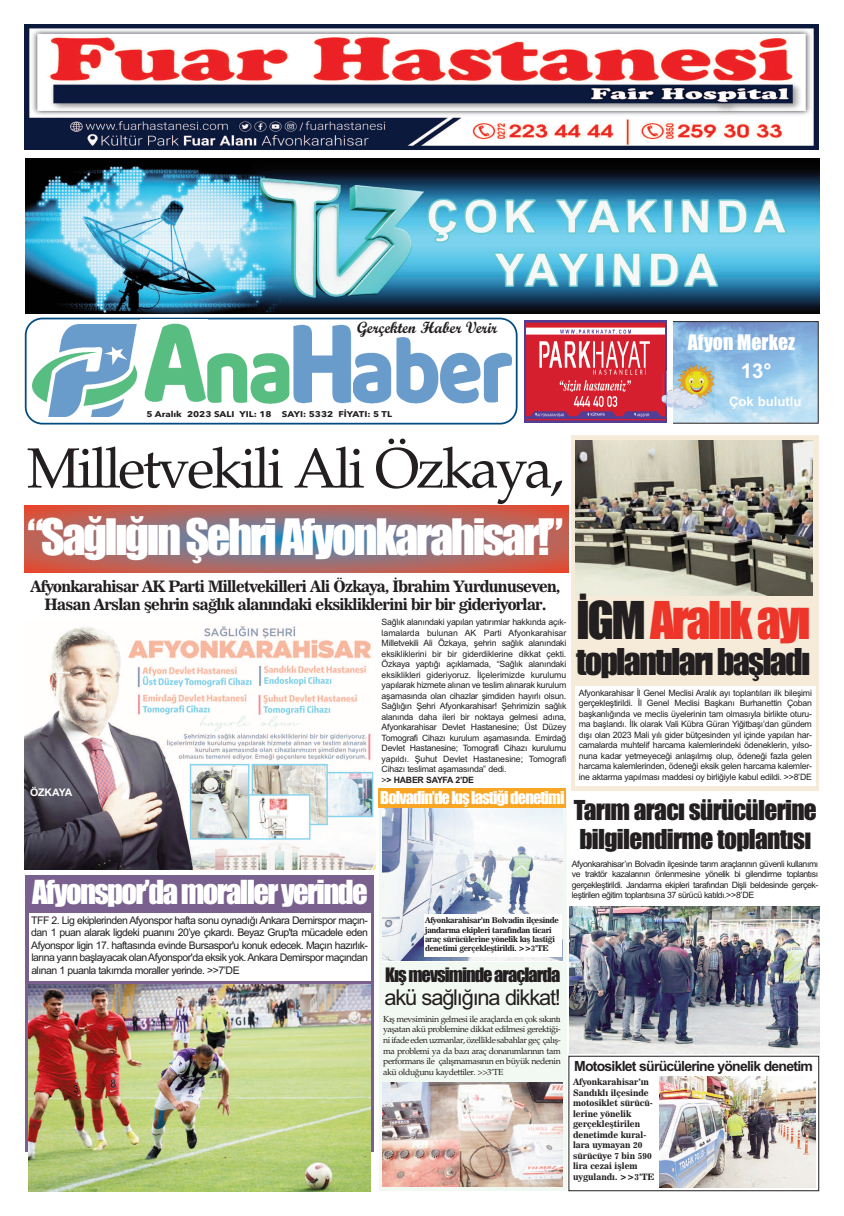
<style>
.page{position:relative;width:844px;height:1216px;background:#fff}
.page>*{position:absolute;margin:0;border:0;box-sizing:border-box;transform-origin:0 0}
.t1{font:56.44px "Palatino";letter-spacing:-.05em;color:#231f20}
.t2{font:48.12px "Impact";letter-spacing:-.055em;color:#ee3529}
.t3{font:46.38px "Impact";letter-spacing:-.055em;color:#fff}
.t4{font:34.12px "Impact";letter-spacing:-.055em;color:#231f20}
.t5{font:30.62px "Impact";letter-spacing:-.055em;color:#fff}
.t6{font:25.38px/28.9px "Impact";letter-spacing:-.025em;color:#231f20}
.t7{font:21.88px "Arial";letter-spacing:-.055em;color:#231f20}
.t8{font:700 20.39px "Arial";color:#fff}
.t9{font:19.78px "Impact";color:#fff}
.t10{font:18.38px "Impact";letter-spacing:-.055em;color:#231f20}
.t11{font:16.36px "Impact";letter-spacing:-.055em;color:#fff}
.t12{font:16.36px "Script MT Bold";color:#231f20}
.t13{font:15.66px/18.8px "News 706 BT Bold C";letter-spacing:-.04em;color:#231f20;text-align:center}
.t14{font:700 14px "Arial";letter-spacing:-.055em;color:#231f20}
.t15{font:700 13.12px "Arial";color:#fff}
.t16{font:10.5px/12.6px "Arial";letter-spacing:-.05em;color:#231f20;text-align:justify}
.t17{font:700 10.5px "Arial";color:#fff}
.t18{font:8.75px/10.5px "Arial";letter-spacing:-.03em;color:#231f20;text-align:justify}
.t19{font:8.75px/10.6px "Palatino";letter-spacing:-.045em;color:#231f20;text-align:justify}
.t20{font:8.75px/10.5px "News 706 BT Bold C";color:#231f20}
.t21{font:700 8.31px "Avenir Next LT Pro";color:#231f20;scale:1.13 1}
.t22{font:7.88px/9.5px "News 706 BT Bold C";letter-spacing:-.025em;color:#231f20}
.s1{font-weight:700}
.s2{color:#231f20}
</style>
<div class="page">
<img style="left:25px;top:25px;width:793px;height:124px">
<img style="left:673px;top:323px;width:143px;height:98px">
<div style="left:671px;top:321px;width:147px;height:102px;border:1px solid #231f20"></div>
<svg style="left:524px;top:320px;width:148px;height:103px"></svg>
<img style="left:524px;top:320px;width:142px;height:102px">
<svg style="left:25px;top:317px;width:492px;height:107px"></svg>
<img style="left:33px;top:324px;width:107px;height:93px">
<img style="left:140px;top:320px;width:67px;height:87px">
<img style="left:291px;top:322px;width:63px;height:85px">
<img style="left:207px;top:345px;width:85px;height:61px">
<img style="left:25px;top:159px;width:794px;height:154px">
<img style="left:672px;top:361px;width:42px;height:53px">
<img style="left:666px;top:367px;width:6px;height:42px">
<img style="left:661px;top:371px;width:5px;height:34px">
<img style="left:353px;top:337px;width:158px;height:70px">
<svg style="left:25px;top:505px;width:543px;height:67px;background:#9e6c70"></svg>
<img style="left:25px;top:624px;width:350px;height:245px">
<div style="left:571px;top:435px;width:248px;height:355px;background:#f5ebd8"></div>
<img style="left:575px;top:440px;width:237px;height:155px">
<div style="left:575px;top:685px;width:240px;height:100px;background:#fff"></div>
<img style="left:569px;top:906px;width:250px;height:147px">
<div style="left:379px;top:791px;width:187px;height:400px;background:#f2f8f2"></div>
<img style="left:382px;top:807px;width:180px;height:153px">
<div style="left:378px;top:788px;width:188px;height:19px;background:#f9a624"></div>
<div style="left:424px;top:914px;width:137px;height:42px;background:#fff"></div>
<img style="left:382px;top:1082px;width:180px;height:104px">
<div style="left:568px;top:1055px;width:251px;height:136px;border:1px solid #231f20"></div>
<img style="left:659px;top:1076px;width:156px;height:111px">
<div style="left:25px;top:875px;width:348px;height:277px;background:#79608e"></div>
<div style="left:29px;top:913px;width:341px;height:67px;background:#fff"></div>
<img style="left:28px;top:984px;width:342px;height:207px">
<h3 class="t12" style="left:357px;top:318px;width:142px">Gerçekten Haber Verir</h3>
<p class="t21" style="left:146px;top:411px;width:219px">5 Aralık 2023 SALI YIL: 18 SAYI: 5332 FİYATI: 5 TL</p>
<h3 class="t9" style="left:687px;top:331px;width:109px">Afyon Merkez</h3>
<h3 class="t8" style="left:740px;top:359px;width:32px">13°</h3>
<h3 class="t15" style="left:728px;top:393px;width:74px">Çok bulutlu</h3>
<h1 class="t1" style="left:27px;top:435px;width:538px">Milletvekili Ali Özkaya,</h1>
<h3 class="t3" style="left:27px;top:511px;width:537px">“SağlığınŞehriAfyonkarahisar!”</h3>
<h3 class="t13" style="left:30px;top:577px;width:531px">Afyonkarahisar AK Parti Milletvekilleri Ali Özkaya, İbrahim Yurdunuseven,<br>Hasan Arslan şehrin sağlık alanındaki eksikliklerini bir bir gideriyorlar.</h3>
<p class="t18" style="left:381px;top:617px;width:186px;text-align:left">Sağlık alanındaki yapılan yatırımlar hakkında açık&shy;lamalarda bulunan AK Parti Afyonkarahisar Milletvekili Ali Özkaya, şehrin sağlık alanındaki eksikliklerini bir bir giderdiklerine dikkat çekti.<br>Özkaya yaptığı açıklamada, “Sağlık alanındaki eksiklikleri gideriyoruz. İlçelerimizde kurulumu yapılarak hizmete alınan ve teslim alınarak kurulum aşamasında olan cihazlar şimdiden hayırlı olsun.<br>Sağlığın Şehri Afyonkarahisar! Şehrimizin sağlık alanında daha ileri bir noktaya gelmesi adına, Afyonkarahisar Devlet Hastanesine; Üst Düzey Tomografi Cihazı kurulum aşamasında. Emirdağ Devlet Hastanesine; Tomografi Cihazı kurulumu yapıldı. Şuhut Devlet Hastanesine; Tomografi Cihazı teslimat aşamasında” dedi.<br>&gt;<span class="s1">&gt; HABER SAYFA 2’DE</span></p>
<p class="t17" style="left:30px;top:786px;width:44px">ÖZKAYA</p>
<h2 class="t2" style="left:576px;top:594px;width:236px"><span class="s2">İGM</span>Aralıkayı</h2>
<h3 class="t4" style="left:576px;top:642px;width:236px">toplantılarıbaşladı</h3>
<p class="t18" style="left:578px;top:687px;width:234px">Afyonkarahisar İl Genel Meclisi Aralık ayı toplantıları ilk bileşimi gerçekleştirildi. İl Genel Meclisi Başkanı Burhanettin Çoban başkanlığında ve meclis üyelerinin tam olmasıyla birlikte oturu&shy;ma başlandı. İlk olarak Vali Kübra Güran Yiğitbaşı’dan gündem dışı olan 2023 Mali yılı gider bütçesinden yıl içinde yapılan har&shy;camalarda muhtelif harcama kalemlerindeki ödeneklerin, yılso&shy;nuna kadar yetmeyeceği anlaşılmış olup, ödeneği fazla gelen harcama kalemlerinden, ödeneği eksik gelen harcama kalemler&shy;ine aktarma yapılması maddesi oy birliğiyle kabul edildi. &gt;&gt;8’DE</p>
<h3 class="t6" style="left:573px;top:797px;width:244px">Tarım aracı sürücülerine bilgilendirme toplantısı</h3>
<p class="t18" style="left:571px;top:858px;width:248px">Afyonkarahisar’ın Bolvadin ilçesinde tarım araçlarının güvenli kullanımı ve traktör kazalarının önlenmesine yönelik bi gilendirme toplantısı gerçekleştirildi. Jandarma ekipleri tarafından Dişli beldesinde gerçek&shy;leştirilen eğitim toplantısına 37 sürücü katıldı.&gt;&gt;8’DE</p>
<h3 class="t11" style="left:380px;top:788px;width:186px">Bolvadin’dekışlastiğidenetimi</h3>
<h3 class="t5" style="left:32px;top:875px;width:337px">Afyonspor’damoralleryerinde</h3>
<p class="t16" style="left:31px;top:913px;width:338px">TFF 2. Lig ekiplerinden Afyonspor hafta sonu oynadığı Ankara Demirspor maçın&shy;dan 1 puan alarak ligdeki puanını 20’ye çıkardı. Beyaz Grup'ta mücadele eden Afyonspor ligin 17. haftasında evinde Bursaspor'u konuk edecek. Maçın hazırlık&shy;larına yarın başlayacak olanAfyonspor'da eksik yok.Ankara Demirspor maçından alınan 1 puanla takımda moraller yerinde. &gt;&gt;7’DE</p>
<p class="t22" style="left:425px;top:915px;width:135px">Afyonkarahisar’ın Bolvadin ilçesinde jandarma ekipleri tarafından ticari araç sürücülerine yönelik kış lastiği denetimi gerçekleştirildi. &gt;&gt;3’TE</p>
<h3 class="t10" style="left:385px;top:964px;width:176px">Kışmevsimindearaçlarda</h3>
<h3 class="t7" style="left:384px;top:985px;width:178px">akü sağlığına dikkat!</h3>
<p class="t19" style="left:383px;top:1013px;width:179px">Kış mevsiminin gelmesi ile araçlarda en çok sıkıntı yaşatan akü problemine dikkat edilmesi gerektiği&shy;ni ifade eden uzmanlar, özellikle sabahlar geç çalış&shy;ma problemi ya da bazı araç donanımlarının tam performans ile çalışmamasının en büyük nedenin akü olduğunu kaydettiler. &gt;&gt;3’TE</p>
<h3 class="t14" style="left:574px;top:1057px;width:240px">Motosiklet sürücülerine yönelik denetim</h3>
<p class="t20" style="left:573px;top:1076px;width:83px">Afyonkarahisar’ın<br>Sandıklı ilçesinde motosiklet sürücü&shy;lerine yönelik gerçekleştirilen denetimde kural&shy;lara uymayan 20 sürücüye 7 bin 590 lira cezai işlem uygulandı. &gt;&gt;3’TE</p>
</div>
